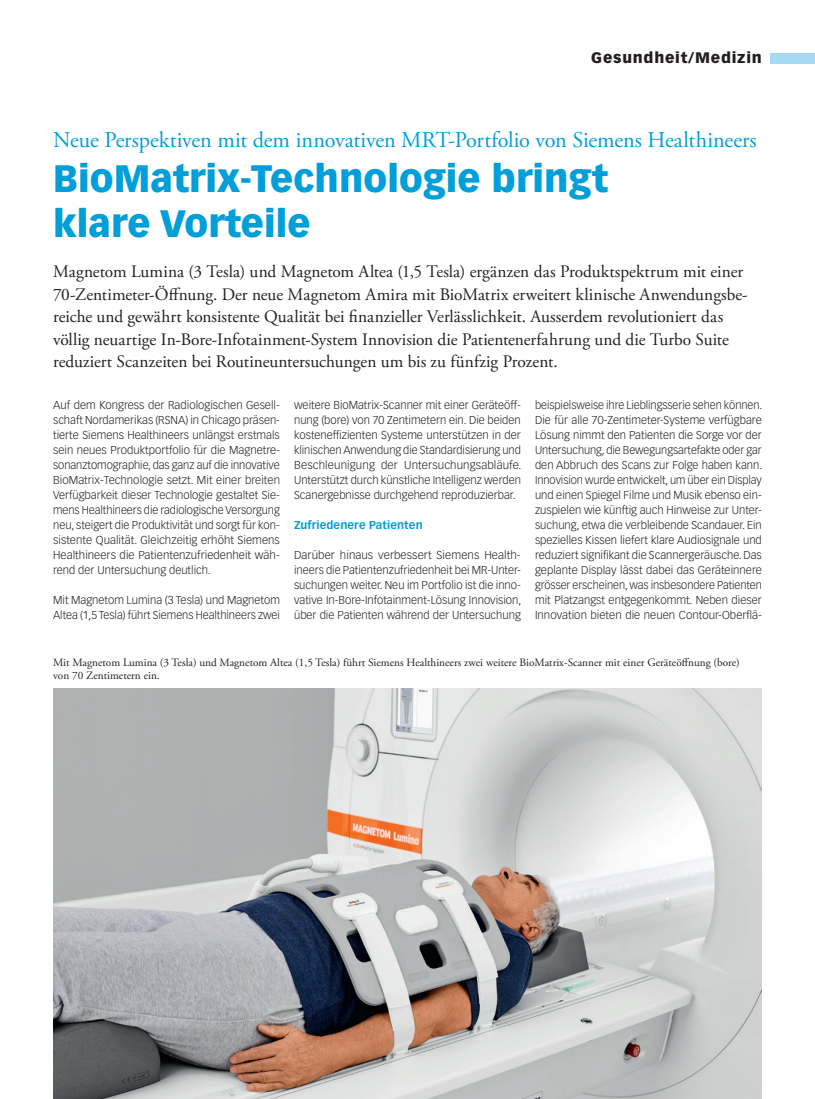
<style>
.page{position:relative;width:815px;height:1099px;background:#fff}
.page>*{position:absolute;margin:0;border:0;box-sizing:border-box;transform-origin:0 0}
.Titel_GM{font:900 37.5px/45px "Vectora LT Std";color:#009fda}
.Obertitel_GM{font:22.5px "Adobe Garamond Pro";letter-spacing:-.01em;color:#009fda}
.Lead{font:17.5px/22.5px "Adobe Garamond Pro";color:#231f20}
.t1{font:900 15px "Vectora LT Std";letter-spacing:.05em;color:#231f20}
.Lauftext{font:300 11.25px/15px "Vectora LT Std";color:#231f20;text-align:justify}
.Legende{font:11.25px/13.5px "Adobe Garamond Pro";color:#231f20}
.ZT_GM{font:700 11.25px "Vectora LT Std";letter-spacing:.005em;color:#009fda}
</style>
<div class="page">
<div style="left:770px;top:53px;width:45px;height:10px;background:#a5daf2"></div>
<img style="left:53px;top:688px;width:709px;height:410px">
<h3 class="t1" style="left:591px;top:49px;width:172px">Gesundheit/Medizin</h3>
<p class="Obertitel_GM" style="left:53px;top:126px;width:705px">Neue Perspektiven mit dem innovativen MRT-Portfolio von Siemens Healthineers</p>
<p class="Titel_GM" style="left:53px;top:155px;width:556px">BioMatrix-Technologie bringt klare Vorteile</p>
<p class="Lead" style="left:53px;top:261px;width:696px">Magnetom Lumina (3 Tesla) und Magnetom Altea (1,5 Tesla) ergänzen das Produktspektrum mit einer 70-Zentimeter-Öffnung. Der neue Magnetom Amira mit BioMatrix erweitert klinische Anwendungsbe&shy;reiche und gewährt konsistente Qualität bei finanzieller Verlässlichkeit. Ausserdem revolutioniert das völlig neuartige In-Bore-Infotainment-System Innovision die Patientenerfahrung und die Turbo Suite reduziert Scanzeiten bei Routineuntersuchungen um bis zu fünfzig Prozent.</p>
<p class="Lauftext" style="left:53px;top:398px;width:228px">Auf dem Kongress der Radiologischen Gesell&shy;schaft Nordamerikas (RSNA) in Chicago präsen&shy;tierte Siemens Healthineers unlängst erstmals sein neues Produktportfolio für die Magnetre&shy;sonanztomographie, das ganz auf die innovative BioMatrix-Technologie setzt. Mit einer breiten Verfügbarkeit dieser Technologie gestaltet Sie&shy;mens Healthineers die radiologische Versorgung neu, steigert die Produktivität und sorgt für kon&shy;sistente Qualität. Gleichzeitig erhöht Siemens Healthineers die Patientenzufriedenheit wäh&shy;rend der Untersuchung deutlich.</p>
<p class="Lauftext" style="left:53px;top:593px;width:228px">Mit Magnetom Lumina (3 Tesla) und Magnetom<br>Altea (1,5 Tesla) führt Siemens Healthineers zwei</p>
<p class="Lauftext" style="left:294px;top:398px;width:229px">weitere BioMatrix-Scanner mit einer Geräteöff&shy;nung (bore) von 70 Zentimetern ein. Die beiden kosteneffizienten Systeme unterstützen in der klinischen Anwendung die Standardisierung und Beschleunigung der Untersuchungsabläufe.<br>Unterstützt durch künstliche Intelligenz werden Scanergebnisse durchgehend reproduzierbar.</p>
<p class="ZT_GM" style="left:294px;top:518px;width:130px">Zufriedenere Patienten</p>
<p class="Lauftext" style="left:294px;top:548px;width:229px;text-align:left">Darüber hinaus verbessert Siemens Health&shy;ineers die Patientenzufriedenheit bei MR-Unter&shy;suchungen weiter. Neu im Portfolio ist die inno&shy;vative In-Bore-Infotainment-Lösung Innovision, über die Patienten während der Untersuchung</p>
<p class="Lauftext" style="left:535px;top:398px;width:229px">beispielsweise ihre Lieblingsserie sehen können.<br>Die für alle 70-Zentimeter-Systeme verfügbare Lösung nimmt den Patienten die Sorge vor der Untersuchung, die Bewegungsartefakte oder gar den Abbruch des Scans zur Folge haben kann.<br>Innovision wurde entwickelt, um über ein Display und einen Spiegel Filme und Musik ebenso ein&shy;zuspielen wie künftig auch Hinweise zur Unter&shy;suchung, etwa die verbleibende Scandauer. Ein spezielles Kissen liefert klare Audiosignale und reduziert signifikant die Scannergeräusche. Das geplante Display lässt dabei das Geräteinnere grösser erscheinen, was insbesondere Patienten mit Platzangst entgegenkommt. Neben dieser Innovation bieten die neuen Contour-Oberflä-</p>
<p class="Legende" style="left:53px;top:656px;width:688px">Mit Magnetom Lumina (3 Tesla) und Magnetom Altea (1,5 Tesla) führt Siemens Healthineers zwei weitere BioMatrix-Scanner mit einer Geräteöffnung (bore) von 70 Zentimetern ein.</p>
</div>
